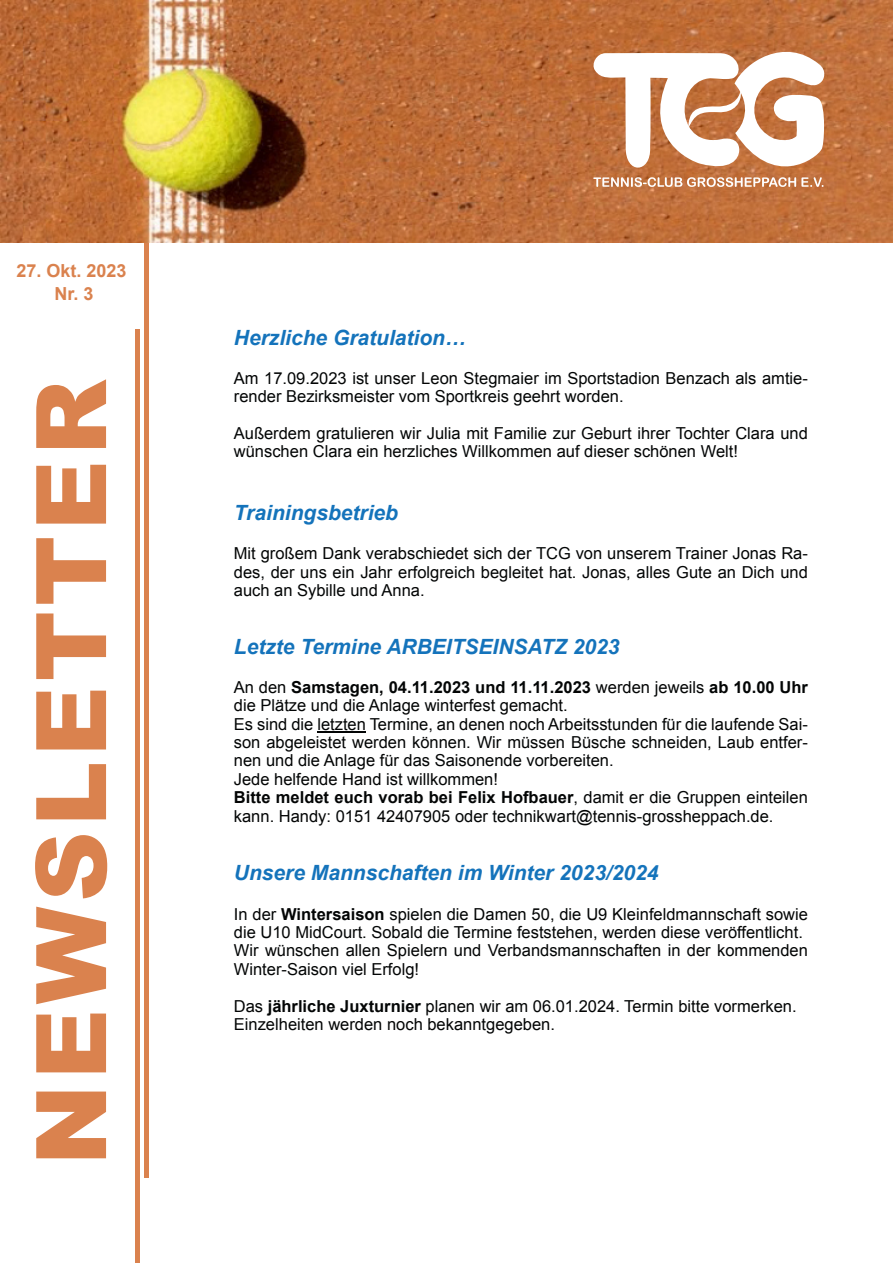
<style>
.page{position:relative;width:893px;height:1263px;background:#fff}
.page>*{position:absolute;margin:0;border:0;box-sizing:border-box;transform-origin:0 0}
.t1{font:900 97.5px "Arial";letter-spacing:.05em;color:#da824e}
.t2{font:italic 700 21px "Arial";color:#1473bb}
.t3{font:700 18px/23.1px "Arial";color:#da824e;text-align:center}
.t4{font:16.5px/18.5px "Arial";color:#030505}
.s1{font-weight:700}
</style>
<div class="page">
<hr style="left:145px;top:213px;width:4px;height:965px;background:#da824e">
<img style="left:0;top:0;width:893px;height:243px">
<hr style="left:136px;top:330px;width:4px;height:933px;background:#da824e">
<svg style="left:591px;top:36px;width:236px;height:154px"></svg>
<hr style="left:317px;top:731px;width:49px;height:2px;background:#030505">
<p class="t3" style="left:16px;top:261px;width:112px">27. Okt. 2023<br>Nr. 3</p>
<h1 class="t1" style="left:36px;top:1165px;width:787px;rotate:-90deg">NEWSLETTER</h1>
<p class="t2" style="left:234px;top:329px;width:234px">Herzliche Gratulation…</p>
<p class="t4" style="left:234px;top:370px;width:576px">Am 17.09.2023 ist unser Leon Stegmaier im Sportstadion Benzach als amtie&shy;render Bezirksmeister vom Sportkreis geehrt worden.</p>
<p class="t4" style="left:234px;top:426px;width:576px">Außerdem gratulieren wir Julia mit Familie zur Geburt ihrer Tochter Clara und wünschen Clara ein herzliches Willkommen auf dieser schönen Welt!</p>
<p class="t2" style="left:234px;top:505px;width:166px">Trainingsbetrieb</p>
<p class="t4" style="left:234px;top:546px;width:576px;text-align:justify">Mit großem Dank verabschiedet sich der TCG von unserem Trainer Jonas Ra&shy;des, der uns ein Jahr erfolgreich begleitet hat. Jonas, alles Gute an Dich und auch an Sybille und Anna.</p>
<p class="t2" style="left:234px;top:638px;width:387px">Letzte Termine ARBEITSEINSATZ 2023</p>
<p class="t4" style="left:234px;top:679px;width:576px">An den <span class="s1">Samstagen, 04.11.2023 und 11.11.2023</span> werden jeweils <span class="s1">ab 10.00 Uhr </span>die Plätze und die Anlage winterfest gemacht.<br>Es sind die letzten Termine, an denen noch Arbeitsstunden für die laufende Sai&shy;son abgeleistet werden können. Wir müssen Büsche schneiden, Laub entfer&shy;nen und die Anlage für das Saisonende vorbereiten.<br>Jede helfende Hand ist willkommen!<br><span class="s1">Bitte meldet euch vorab bei Felix Hofbauer</span>, damit er die Gruppen einteilen kann. Handy: 0151 42407905 oder technikwart@tennis-grossheppach.de.</p>
<p class="t2" style="left:234px;top:865px;width:426px">Unsere Mannschaften im Winter 2023/2024</p>
<p class="t4" style="left:234px;top:906px;width:576px">In der <span class="s1">Wintersaison</span> spielen die Damen 50, die U9 Kleinfeldmannschaft sowie die U10 MidCourt. Sobald die Termine feststehen, werden diese veröffentlicht.<br>Wir wünschen allen Spielern und Verbandsmannschaften in der kommenden Winter-Saison viel Erfolg!</p>
<p class="t4" style="left:234px;top:998px;width:564px">Das <span class="s1">jährliche Juxturnier</span> planen wir am 06.01.2024. Termin bitte vormerken.<br>Einzelheiten werden noch bekanntgegeben.</p>
</div>
